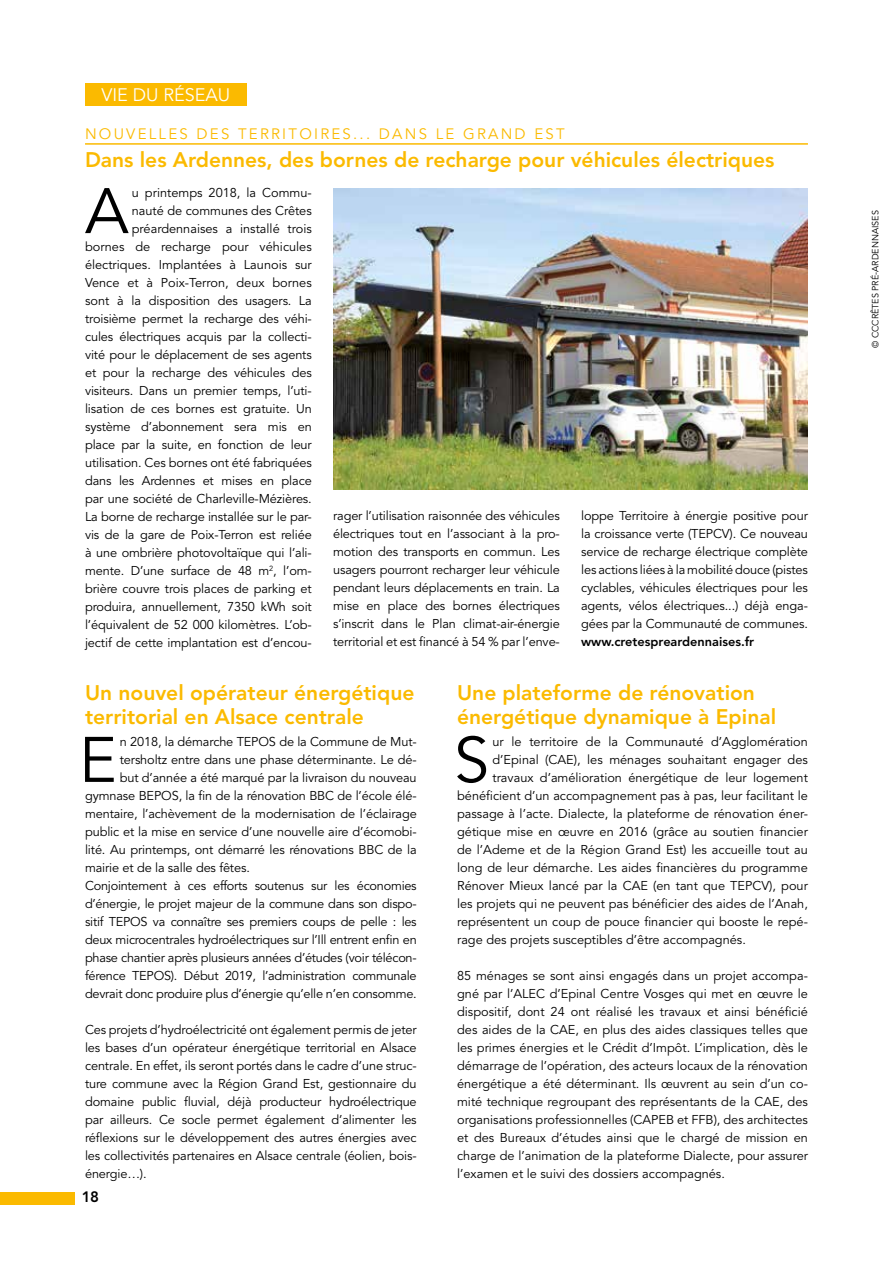
<style>
.page{position:relative;width:893px;height:1263px;background:#fff}
.page>*{position:absolute;margin:0;border:0;box-sizing:border-box;transform-origin:0 0}
.t1{font:63.6px "Avenir LT Std";color:#000}
.t2{font:800 21px/24px "Avenir LT Std";color:#fbba00}
.t3{font:18px "Avenir LT Std";color:#fff}
.t4{font:15px "Avenir LT Std";letter-spacing:.15em;color:#fbba00}
.t5{font:800 15px "Avenir LT Std";color:#000}
.t6{font:12.75px/18px "Avenir LT Std";letter-spacing:-.01em;color:#000;text-align:justify}
.t7{font:800 12.75px "Avenir LT Std";color:#000}
.t8{font:9px "Avenir LT Std";color:#000}
</style>
<div class="page">
<div style="left:0;top:1192px;width:74px;height:12px;background:#fbba00"></div>
<div style="left:85px;top:83px;width:162px;height:23px;background:#fbba00"></div>
<img style="left:333px;top:188px;width:475px;height:301px">
<hr style="left:85px;top:143px;width:723px;height:2px;background:#fbba00">
<h3 class="t3" style="left:101px;top:85px;width:130px">VIE DU RÉSEAU</h3>
<p class="t4" style="left:85px;top:125px;width:481px">NOUVELLES DES TERRITOIRES... DANS LE GRAND EST</p>
<h2 class="t2" style="left:85px;top:148px;width:691px">Dans les Ardennes, des bornes de recharge pour véhicules électriques</h2>
<p class="t6" style="left:85px;top:184px;width:228px;text-align:right">u printemps 2018, la Commu-<br>nauté de communes des Crêtes préardennaises a installé trois<br>bornes de recharge pour véhicules électriques. Implantées à Launois sur Vence et à Poix-Terron, deux bornes sont à la disposition des usagers. La troisième permet la recharge des véhi&shy;cules électriques acquis par la collecti&shy;vité pour le déplacement de ses agents et pour la recharge des véhicules des visiteurs. Dans un premier temps, l’uti&shy;lisation de ces bornes est gratuite. Un système d’abonnement sera mis en place par la suite, en fonction de leur utilisation. Ces bornes ont été fabriquées dans les Ardennes et mises en place par une société de Charleville-Mézières.<br>La borne de recharge installée sur le par&shy;vis de la gare de Poix-Terron est reliée à une ombrière photovoltaïque qui l’ali&shy;mente. D’une surface de 48 m<sup>2</sup>, l’om&shy;brière couvre trois places de parking et produira, annuellement, 7350 kWh soit l’équivalent de 52 000 kilomètres. L’ob&shy;jectif de cette implantation est d’encou-</p>
<h2 class="t2" style="left:85px;top:680px;width:331px">Un nouvel opérateur énergétique territorial en Alsace centrale</h2>
<h1 class="t1" style="left:79px;top:723px;width:39px">E</h1>
<p class="t6" style="left:120px;top:733px;width:298px">n 2018, la démarche TEPOS de la Commune de Mut-</p>
<h1 class="t1" style="left:85px;top:175px;width:45px">A</h1>
<p class="t6" style="left:333px;top:507px;width:228px">rager l’utilisation raisonnée des véhicules électriques tout en l’associant à la pro&shy;motion des transports en commun. Les usagers pourront recharger leur véhicule pendant leurs déplacements en train. La mise en place des bornes électriques s’inscrit dans le Plan climat-air-énergie territorial et est financé à 54 % par l’enve-</p>
<p class="t6" style="left:581px;top:507px;width:228px">loppe Territoire à énergie positive pour la croissance verte (TEPCV). Ce nouveau service de recharge électrique complète les actions liées à la mobilité douce (pistes cyclables, véhicules électriques pour les agents, vélos électriques...) déjà enga&shy;gées par la Communauté de communes.</p>
<p class="t7" style="left:581px;top:634px;width:175px">www.cretespreardennaises.fr</p>
<h2 class="t2" style="left:457px;top:680px;width:320px">Une plateforme de rénovation énergétique dynamique à Epinal</h2>
<h1 class="t1" style="left:454px;top:723px;width:37px">S</h1>
<p class="t6" style="left:492px;top:733px;width:317px">ur le territoire de la Communauté d’Agglomération</p>
<p class="t6" style="left:120px;top:751px;width:298px">tersholtz entre dans une phase déterminante. Le dé-</p>
<p class="t6" style="left:120px;top:769px;width:298px">but d’année a été marqué par la livraison du nouveau</p>
<p class="t6" style="left:85px;top:787px;width:333px">gymnase BEPOS, la fin de la rénovation BBC de l’école élé-</p>
<p class="t6" style="left:85px;top:805px;width:333px">mentaire, l’achèvement de la modernisation de l’éclairage</p>
<p class="t6" style="left:85px;top:823px;width:333px">public et la mise en service d’une nouvelle aire d’écomobi-</p>
<p class="t6" style="left:85px;top:841px;width:333px">lité. Au printemps, ont démarré les rénovations BBC de la</p>
<p class="t6" style="left:85px;top:859px;width:166px">mairie et de la salle des fêtes.</p>
<p class="t6" style="left:85px;top:877px;width:333px">Conjointement à ces efforts soutenus sur les économies</p>
<p class="t6" style="left:85px;top:895px;width:333px">d’énergie, le projet majeur de la commune dans son dispo-</p>
<p class="t6" style="left:85px;top:913px;width:333px">sitif TEPOS va connaître ses premiers coups de pelle : les</p>
<p class="t6" style="left:85px;top:931px;width:333px">deux microcentrales hydroélectriques sur l’Ill entrent enfin en</p>
<p class="t6" style="left:85px;top:949px;width:333px">phase chantier après plusieurs années d’études (voir télécon-</p>
<p class="t6" style="left:85px;top:967px;width:333px">férence TEPOS). Début 2019, l’administration communale</p>
<p class="t6" style="left:85px;top:985px;width:333px">devrait donc produire plus d’énergie qu’elle n’en consomme.</p>
<p class="t6" style="left:85px;top:1021px;width:333px">Ces projets d’hydroélectricité ont également permis de jeter les bases d’un opérateur énergétique territorial en Alsace centrale. En effet, ils seront portés dans le cadre d’une struc&shy;ture commune avec la Région Grand Est, gestionnaire du domaine public fluvial, déjà producteur hydroélectrique par ailleurs. Ce socle permet également d’alimenter les réflexions sur le développement des autres énergies avec les collectivités partenaires en Alsace centrale (éolien, bois&shy;énergie…).</p>
<p class="t6" style="left:492px;top:751px;width:317px">d’Epinal (CAE), les ménages souhaitant engager des</p>
<p class="t6" style="left:492px;top:769px;width:317px">travaux d’amélioration énergétique de leur logement</p>
<p class="t6" style="left:457px;top:787px;width:352px">bénéficient d’un accompagnement pas à pas, leur facilitant le</p>
<p class="t6" style="left:457px;top:805px;width:352px">passage à l’acte. Dialecte, la plateforme de rénovation éner-</p>
<p class="t6" style="left:457px;top:823px;width:352px">gétique mise en œuvre en 2016 (grâce au soutien financier</p>
<p class="t6" style="left:457px;top:841px;width:352px">de l’Ademe et de la Région Grand Est) les accueille tout au</p>
<p class="t6" style="left:457px;top:859px;width:352px">long de leur démarche. Les aides financières du programme</p>
<p class="t6" style="left:457px;top:877px;width:352px">Rénover Mieux lancé par la CAE (en tant que TEPCV), pour</p>
<p class="t6" style="left:457px;top:895px;width:352px">les projets qui ne peuvent pas bénéficier des aides de l’Anah,</p>
<p class="t6" style="left:457px;top:913px;width:352px">représentent un coup de pouce financier qui booste le repé-</p>
<p class="t6" style="left:457px;top:931px;width:290px">rage des projets susceptibles d’être accompagnés.</p>
<p class="t6" style="left:457px;top:967px;width:352px">85 ménages se sont ainsi engagés dans un projet accompa&shy;gné par l’ALEC d’Epinal Centre Vosges qui met en œuvre le dispositif, dont 24 ont réalisé les travaux et ainsi bénéficié des aides de la CAE, en plus des aides classiques telles que les primes énergies et le Crédit d’Impôt. L’implication, dès le démarrage de l’opération, des acteurs locaux de la rénovation énergétique a été déterminant. Ils œuvrent au sein d’un co&shy;mité technique regroupant des représentants de la CAE, des organisations professionnelles (CAPEB et FFB), des architectes et des Bureaux d’études ainsi que le chargé de mission en charge de l’animation de la plateforme Dialecte, pour assurer l’examen et le suivi des dossiers accompagnés.</p>
<p class="t5" style="left:82px;top:1187px;width:19px">18</p>
<p class="t8" style="left:870px;top:348px;width:139px;rotate:-90deg">© CCCRÊTES PRÉ-ARDENNAISES</p>
</div>
